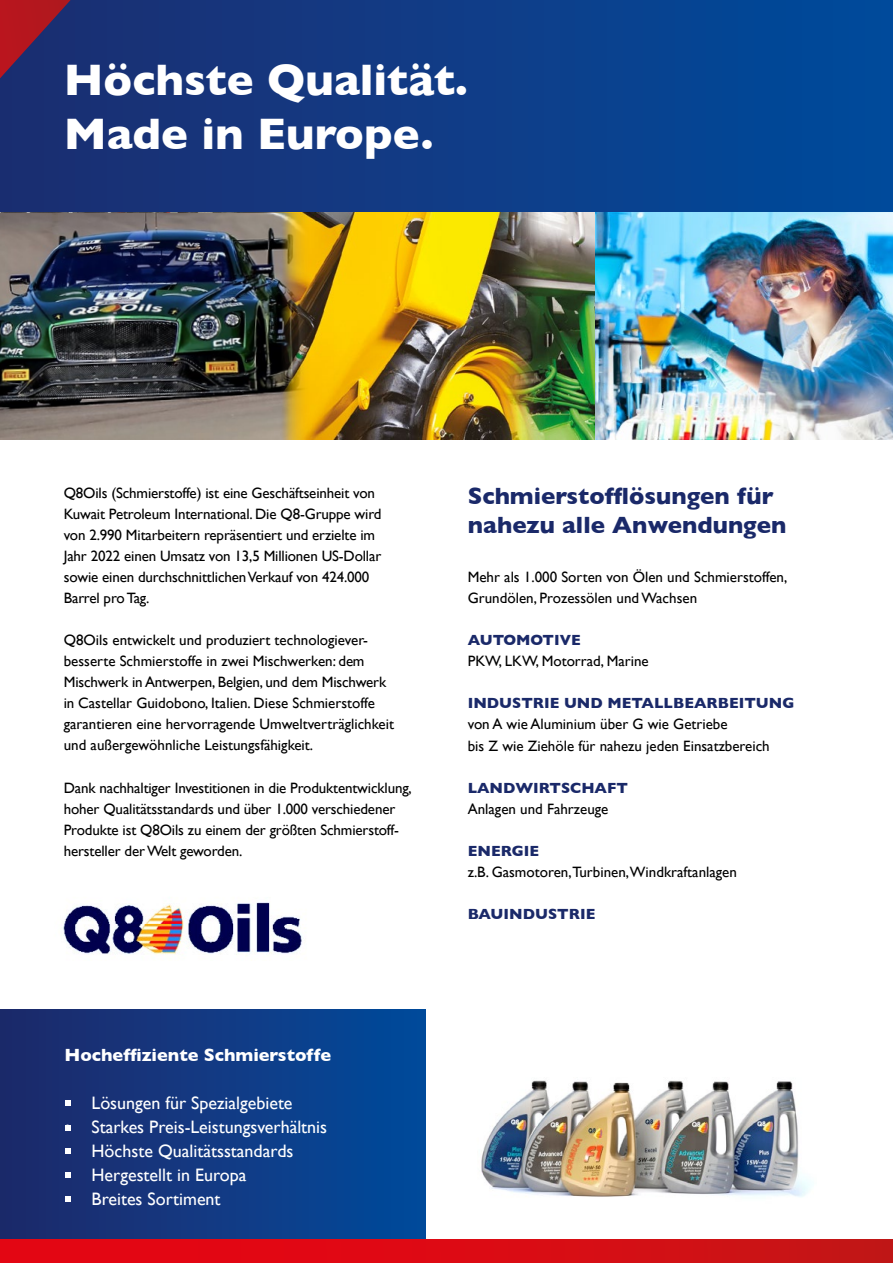
<style>
.page{position:relative;width:893px;height:1263px;background:#fff}
.page>*{position:absolute;margin:0;border:0;box-sizing:border-box;transform-origin:0 0}
.t1{font:700 45px/54px "Gill Sans";color:#fff}
.t2{font:700 24px/28.8px "Gill Sans";color:#1a2969}
.t3{font:18px "Gill Sans";color:#fff}
.t4{font:700 18px "Gill Sans";color:#fff}
.t5{font:15px/21px "Gill Sans";letter-spacing:-.01em;color:#000}
.t6{font:700 15px "Gill Sans";color:#1a2969}
</style>
<div class="page">
<div style="left:0;top:0;width:893px;height:213px;background:linear-gradient(to right,#1f2d70,#004b9c)"></div>
<svg style="left:0;top:0;width:83px;height:213px;background:#312a64"></svg>
<div style="left:0;top:1010px;width:425px;height:232px;background:linear-gradient(to right,#202a6a,#014a9c)"></div>
<div style="left:0;top:1239px;width:893px;height:24px;background:linear-gradient(to right,#ea0312,#c81516)"></div>
<img style="left:481px;top:1080px;width:332px;height:117px">
<img style="left:311px;top:213px;width:582px;height:227px">
<svg style="left:65px;top:1100px;width:5px;height:6px"></svg>
<svg style="left:65px;top:1125px;width:5px;height:5px"></svg>
<svg style="left:65px;top:1149px;width:5px;height:5px"></svg>
<svg style="left:65px;top:1173px;width:5px;height:5px"></svg>
<svg style="left:65px;top:1197px;width:5px;height:5px"></svg>
<img style="left:63px;top:902px;width:239px;height:53px">
<img style="left:0;top:213px;width:311px;height:227px">
<h1 class="t1" style="left:64px;top:51px;width:406px">Höchste Qualität.<br>Made in Europe.</h1>
<p class="t5" style="left:64px;top:483px;width:319px">Q8Oils (Schmierstoffe) ist eine Geschäftseinheit von Kuwait Petroleum International. Die Q8-Gruppe wird von 2.990 Mitarbeitern repräsentiert und erzielte im Jahr 2022 einen Umsatz von 13,5 Millionen US-Dollar sowie einen durchschnittlichen Verkauf von 424.000<br>Barrel pro Tag.</p>
<p class="t5" style="left:64px;top:630px;width:332px">Q8Oils entwickelt und produziert technologiever&shy;besserte Schmierstoffe in zwei Mischwerken: dem Mischwerk in Antwerpen, Belgien, und dem Mischwerk in Castellar Guidobono, Italien. Diese Schmierstoffe garantieren eine hervorragende Umweltverträglichkeit und außergewöhnliche Leistungsfähigkeit.</p>
<p class="t5" style="left:64px;top:777px;width:350px">Dank nachhaltiger Investitionen in die Produktentwicklung, hoher Qualitätsstandards und über 1.000 verschiedener Produkte ist Q8Oils zu einem der größten Schmierstoff&shy;hersteller der Welt geworden.</p>
<p class="t4" style="left:65px;top:1041px;width:268px">Hocheffiziente Schmierstoffe</p>
<p class="t3" style="left:65px;top:1093px;width:230px">• Lösungen für Spezialgebiete</p>
<p class="t3" style="left:65px;top:1117px;width:264px">• Starkes Preis-Leistungsverhältnis</p>
<p class="t3" style="left:65px;top:1141px;width:230px">• Höchste Qualitätsstandards</p>
<p class="t3" style="left:65px;top:1165px;width:183px">• Hergestellt in Europa</p>
<p class="t3" style="left:65px;top:1189px;width:158px">• Breites Sortiment</p>
<h2 class="t2" style="left:468px;top:481px;width:320px">Schmierstofflösungen für nahezu alle Anwendungen</h2>
<p class="t5" style="left:468px;top:567px;width:321px">Mehr als 1.000 Sorten von Ölen und Schmierstoffen,<br>Grundölen, Prozessölen und Wachsen</p>
<p class="t6" style="left:468px;top:628px;width:114px">AUTOMOTIVE</p>
<p class="t5" style="left:468px;top:651px;width:182px">PKW, LKW, Motorrad, Marine</p>
<p class="t6" style="left:468px;top:691px;width:328px">INDUSTRIE UND METALLBEARBEITUNG</p>
<p class="t5" style="left:468px;top:714px;width:304px">von A wie Aluminium über G wie Getriebe<br>bis Z wie Ziehöle für nahezu jeden Einsatzbereich</p>
<p class="t6" style="left:468px;top:775px;width:162px">LANDWIRTSCHAFT</p>
<p class="t5" style="left:468px;top:798px;width:142px">Anlagen und Fahrzeuge</p>
<p class="t6" style="left:468px;top:838px;width:73px">ENERGIE</p>
<p class="t5" style="left:468px;top:861px;width:271px">z.B. Gasmotoren,Turbinen,Windkraftanlagen</p>
<p class="t6" style="left:468px;top:901px;width:129px">BAUINDUSTRIE</p>
</div>
